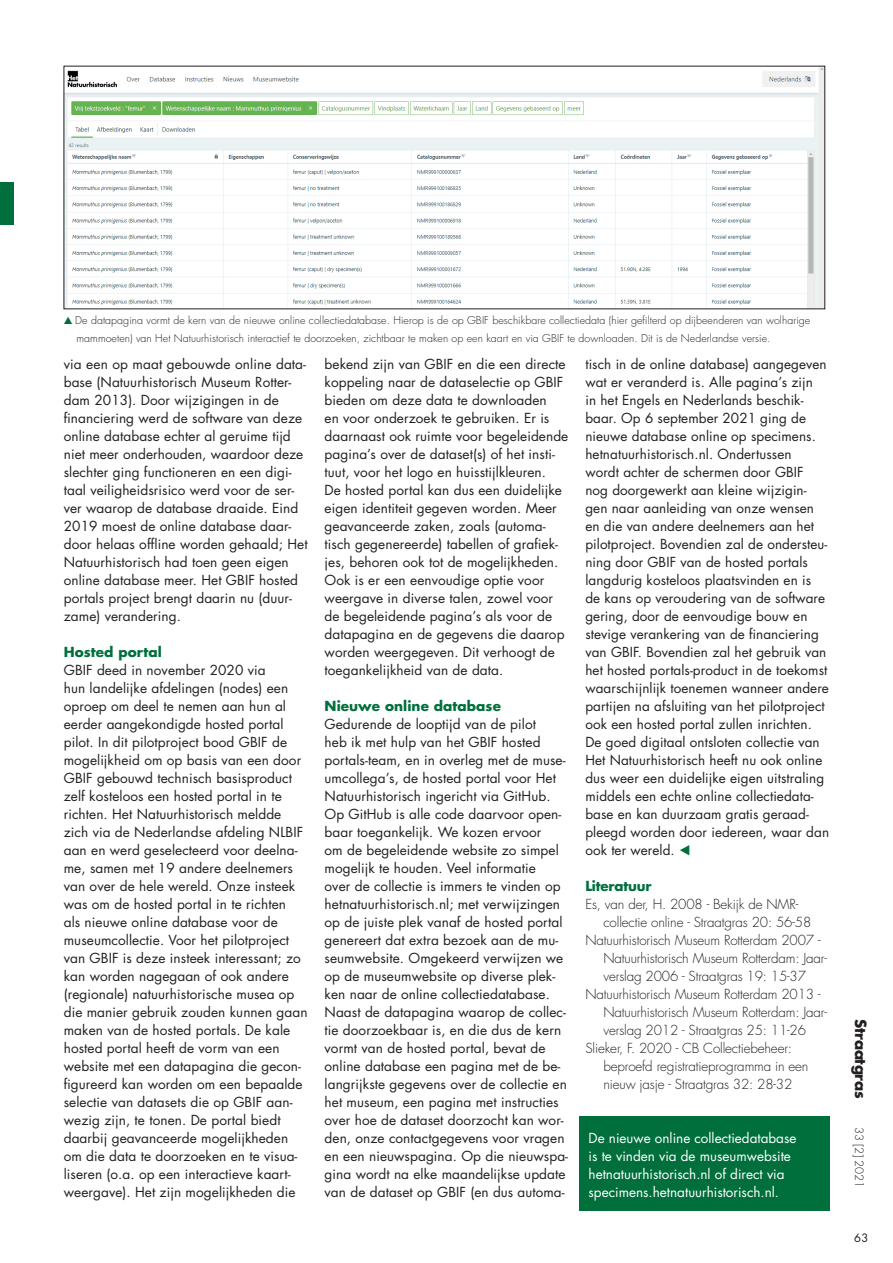
<style>
.page{position:relative;width:893px;height:1263px;background:#fff}
.page>*{position:absolute;margin:0;border:0;box-sizing:border-box;transform-origin:0 0}
.t1{font:700 15px "Futura Std";letter-spacing:-.02em;color:#231f20}
.t2{font:13.5px/18px "Futura Std";letter-spacing:.005em;color:#231f20}
.t3{font:300 13.5px "Futura Std";letter-spacing:-.01em;color:#231f20}
.t4{font:13.5px/18px "Futura Std";color:#fff}
.t5{font:700 13.5px "Futura Std";letter-spacing:.005em;color:#006f3c}
.t6{font:300 11.25px "Futura Std";letter-spacing:-.02em;color:#231f20}
.t7{font:11.25px "Futura Std";color:#231f20}
.t8{font:300 10.5px/18px "Futura Std";letter-spacing:.005em;color:#231f20}
.s1{font-family:"European Pi Three";font-weight:400;color:#006f3c}
.s2{font-family:"European Pi Three";color:#006f3c}
</style>
<div class="page">
<div style="left:0;top:182px;width:14px;height:43px;background:#006f3c"></div>
<div style="left:579px;top:1116px;width:250px;height:94px;background:#006f3c"></div>
<img style="left:66px;top:68px;width:757px;height:239px">
<p class="t8" style="left:77px;top:311px;width:735px;text-indent:-13px"><span class="s1">G</span> De datapagina vormt de kern van de nieuwe online collectiedatabase. Hierop is de op GBIF beschikbare collectiedata (hier gefilterd op dijbeenderen van wolharige mammoeten) van Het Natuurhistorisch interactief te doorzoeken, zichtbaar te maken op een kaart en via GBIF te downloaden. Dit is de Nederlandse versie.</p>
<p class="t2" style="left:64px;top:355px;width:245px">via een op maat gebouwde online data&shy;base (Natuurhistorisch Museum Rotter&shy;dam 2013). Door wijzigingen in de financiering werd de software van deze online database echter al geruime tijd niet meer onderhouden, waardoor deze slechter ging functioneren en een digi&shy;taal veiligheidsrisico werd voor de ser&shy;ver waarop de database draaide. Eind 2019 moest de online database daar&shy;door helaas offline worden gehaald; Het Natuurhistorisch had toen geen eigen online database meer. Het GBIF hosted portals project brengt daarin nu (duur&shy;zame) verandering.</p>
<p class="t5" style="left:64px;top:643px;width:100px">Hosted portal</p>
<p class="t2" style="left:64px;top:661px;width:245px">GBIF deed in november 2020 via<br>hun landelijke afdelingen (nodes) een oproep om deel te nemen aan hun al eerder aangekondigde hosted portal pilot. In dit pilotproject bood GBIF de mogelijkheid om op basis van een door GBIF gebouwd technisch basisproduct zelf kosteloos een hosted portal in te richten. Het Natuurhistorisch meldde zich via de Nederlandse afdeling NLBIF aan en werd geselecteerd voor deelna&shy;me, samen met 19 andere deelnemers van over de hele wereld. Onze insteek was om de hosted portal in te richten<br>als nieuwe online database voor de museumcollectie. Voor het pilotproject van GBIF is deze insteek interessant; zo kan worden nagegaan of ook andere (regionale) natuurhistorische musea op die manier gebruik zouden kunnen gaan maken van de hosted portals. De kale hosted portal heeft de vorm van een website met een datapagina die gecon&shy;figureerd kan worden om een bepaalde selectie van datasets die op GBIF aan&shy;wezig zijn, te tonen. De portal biedt daarbij geavanceerde mogelijkheden om die data te doorzoeken en te visua&shy;liseren (o.a. op een interactieve kaart&shy;weergave). Het zijn mogelijkheden die</p>
<p class="t2" style="left:325px;top:355px;width:245px">bekend zijn van GBIF en die een directe koppeling naar de dataselectie op GBIF bieden om deze data te downloaden<br>en voor onderzoek te gebruiken. Er is daarnaast ook ruimte voor begeleidende pagina’s over de dataset(s) of het insti&shy;tuut, voor het logo en huisstijlkleuren.<br>De hosted portal kan dus een duidelijke eigen identiteit gegeven worden. Meer geavanceerde zaken, zoals (automa&shy;tisch gegenereerde) tabellen of grafiek&shy;jes, behoren ook tot de mogelijkheden.<br>Ook is er een eenvoudige optie voor weergave in diverse talen, zowel voor de begeleidende pagina’s als voor de datapagina en de gegevens die daarop worden weergegeven. Dit verhoogt de toegankelijkheid van de data.</p>
<p class="t5" style="left:325px;top:697px;width:178px">Nieuwe online database</p>
<p class="t2" style="left:325px;top:715px;width:245px">Gedurende de looptijd van de pilot<br>heb ik met hulp van het GBIF hosted portals-team, en in overleg met de muse&shy;umcollega’s, de hosted portal voor Het Natuurhistorisch ingericht via GitHub.<br>Op GitHub is alle code daarvoor open&shy;baar toegankelijk. We kozen ervoor<br>om de begeleidende website zo simpel mogelijk te houden. Veel informatie<br>over de collectie is immers te vinden op hetnatuurhistorisch.nl; met verwijzingen op de juiste plek vanaf de hosted portal genereert dat extra bezoek aan de mu&shy;seumwebsite. Omgekeerd verwijzen we op de museumwebsite op diverse plek&shy;ken naar de online collectiedatabase.<br>Naast de datapagina waarop de collec&shy;tie doorzoekbaar is, en die dus de kern vormt van de hosted portal, bevat de online database een pagina met de be&shy;langrijkste gegevens over de collectie en het museum, een pagina met instructies over hoe de dataset doorzocht kan wor&shy;den, onze contactgegevens voor vragen en een nieuwspagina. Op die nieuwspa&shy;gina wordt na elke maandelijkse update van de dataset op GBIF (en dus automa-</p>
<p class="t2" style="left:585px;top:355px;width:245px">tisch in de online database) aangegeven wat er veranderd is. Alle pagina’s zijn<br>in het Engels en Nederlands beschik&shy;baar. Op 6 september 2021 ging de nieuwe database online op specimens. hetnatuurhistorisch.nl. Ondertussen<br>wordt achter de schermen door GBIF nog doorgewerkt aan kleine wijzigin&shy;gen naar aanleiding van onze wensen en die van andere deelnemers aan het pilotproject. Bovendien zal de ondersteu&shy;ning door GBIF van de hosted portals langdurig kosteloos plaatsvinden en is de kans op veroudering van de software gering, door de eenvoudige bouw en stevige verankering van de financiering van GBIF. Bovendien zal het gebruik van het hosted portals-product in de toekomst waarschijnlijk toenemen wanneer andere partijen na afsluiting van het pilotproject ook een hosted portal zullen inrichten.<br>De goed digitaal ontsloten collectie van Het Natuurhistorisch heeft nu ook online dus weer een duidelijke eigen uitstraling middels een echte online collectiedata&shy;base en kan duurzaam gratis geraad&shy;pleegd worden door iedereen, waar dan ook ter wereld. <span class="s2">F</span></p>
<p class="t5" style="left:585px;top:877px;width:68px">Literatuur</p>
<p class="t3" style="left:585px;top:896px;width:214px">Es, van der, H. 2008 - Bekijk de NMR-</p>
<p class="t3" style="left:603px;top:914px;width:209px">collectie online - Straatgras 20: 56-58</p>
<p class="t3" style="left:585px;top:932px;width:237px">Natuurhistorisch Museum Rotterdam 2007 -</p>
<p class="t3" style="left:603px;top:950px;width:225px">Natuurhistorisch Museum Rotterdam: Jaar-</p>
<p class="t3" style="left:603px;top:968px;width:204px">verslag 2006 - Straatgras 19: 15-37</p>
<p class="t3" style="left:585px;top:986px;width:237px">Natuurhistorisch Museum Rotterdam 2013 -</p>
<p class="t3" style="left:603px;top:1004px;width:225px">Natuurhistorisch Museum Rotterdam: Jaar-</p>
<p class="t3" style="left:603px;top:1022px;width:204px">verslag 2012 - Straatgras 25: 11-26</p>
<p class="t3" style="left:585px;top:1040px;width:208px">Slieker, F. 2020 - CB Collectiebeheer:</p>
<p class="t3" style="left:603px;top:1058px;width:207px">beproefd registratieprogramma in een</p>
<p class="t3" style="left:603px;top:1076px;width:190px">nieuw jasje - Straatgras 32: 28-32</p>
<p class="t4" style="left:589px;top:1129px;width:209px">De nieuwe online collectiedatabase is te vinden via de museumwebsite hetnatuurhistorisch.nl of direct via specimens.hetnatuurhistorisch.nl.</p>
<p class="t1" style="left:871px;top:1019px;width:81px;rotate:90deg">Straatgras</p>
<p class="t6" style="left:866px;top:1127px;width:62px;rotate:90deg">33 [2] 2021</p>
<p class="t7" style="left:854px;top:1231px;width:16px">63</p>
</div>
